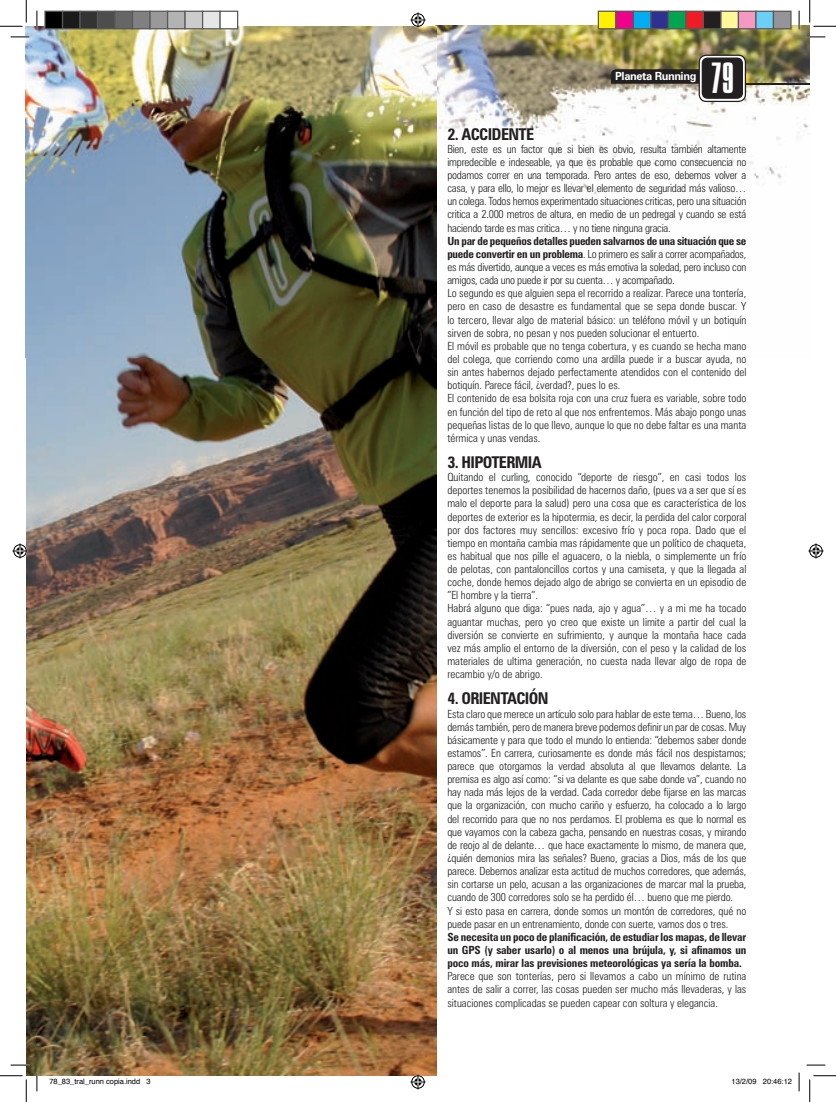
<style>
.page{position:relative;width:836px;height:1102px;background:#fff}
.page>*{position:absolute;margin:0;border:0;box-sizing:border-box;transform-origin:0 0}
.t1{font:300 37.5px "Compacta BT";color:#fff}
.t2{font:700 condensed 16.25px "Zurich BT";letter-spacing:-.04em;color:#231f20}
.t3{font:300 condensed 11.25px/13.1px "Zurich BT";color:#231f20}
.t4{font:700 condensed 11.25px/13.1px "Zurich BT";letter-spacing:-.01em;color:#231f20;text-align:justify}
.t5{font:700 11.25px "Zurich BT";letter-spacing:-.035em;color:#fff}
.t6{font:7.5px "Helvetica";color:#000}
.s1{font-weight:700}
</style>
<div class="page">
<img style="left:26px;top:357px;width:410px;height:718px">
<img style="left:26px;top:26px;width:783px;height:331px">
<hr style="left:746px;top:83px;width:63px;height:1px;background:#231f20">
<svg style="left:611px;top:55px;width:135px;height:47px"></svg>
<svg style="left:11px;top:36px;width:18px;height:2px"></svg>
<svg style="left:806px;top:36px;width:19px;height:2px"></svg>
<svg style="left:11px;top:1064px;width:18px;height:1px"></svg>
<svg style="left:806px;top:1064px;width:19px;height:1px"></svg>
<svg style="left:36px;top:11px;width:2px;height:18px"></svg>
<svg style="left:36px;top:1072px;width:2px;height:19px"></svg>
<svg style="left:798px;top:11px;width:1px;height:18px"></svg>
<svg style="left:798px;top:1072px;width:1px;height:19px"></svg>
<svg style="left:0;top:0;width:27px;height:27px"></svg>
<svg style="left:0;top:1075px;width:27px;height:26px"></svg>
<svg style="left:809px;top:0;width:27px;height:27px"></svg>
<svg style="left:809px;top:1075px;width:27px;height:26px"></svg>
<svg style="left:410px;top:13px;width:15px;height:15px"></svg>
<svg style="left:410px;top:1074px;width:15px;height:15px"></svg>
<svg style="left:13px;top:543px;width:15px;height:15px"></svg>
<svg style="left:808px;top:543px;width:15px;height:15px"></svg>
<div style="left:45px;top:11px;width:18px;height:18px;background:#000"></div>
<div style="left:44px;top:11px;width:19px;height:18px;border:1px solid #595959"></div>
<div style="left:63px;top:11px;width:17px;height:18px;background:#1a1a1a"></div>
<div style="left:62px;top:11px;width:19px;height:18px;border:1px solid #595959"></div>
<div style="left:80px;top:11px;width:18px;height:18px;background:#333"></div>
<div style="left:79px;top:11px;width:19px;height:18px;border:1px solid #595959"></div>
<div style="left:98px;top:11px;width:17px;height:18px;background:#4d4d4d"></div>
<div style="left:97px;top:11px;width:19px;height:18px;border:1px solid #595959"></div>
<div style="left:115px;top:11px;width:18px;height:18px;background:#666"></div>
<div style="left:114px;top:11px;width:19px;height:18px;border:1px solid #595959"></div>
<div style="left:133px;top:11px;width:17px;height:18px;background:#808080"></div>
<div style="left:132px;top:11px;width:19px;height:18px;border:1px solid #595959"></div>
<div style="left:150px;top:11px;width:18px;height:18px;background:#999"></div>
<div style="left:149px;top:11px;width:19px;height:18px;border:1px solid #595959"></div>
<div style="left:168px;top:11px;width:17px;height:18px;background:#b3b3b3"></div>
<div style="left:167px;top:11px;width:19px;height:18px;border:1px solid #595959"></div>
<div style="left:185px;top:11px;width:18px;height:18px;background:#ccc"></div>
<div style="left:184px;top:11px;width:19px;height:18px;border:1px solid #595959"></div>
<div style="left:203px;top:11px;width:17px;height:18px;background:#e6e6e6"></div>
<div style="left:202px;top:11px;width:19px;height:18px;border:1px solid #595959"></div>
<div style="left:220px;top:11px;width:18px;height:18px;background:#fff"></div>
<div style="left:219px;top:11px;width:19px;height:18px;border:1px solid #595959"></div>
<div style="left:598px;top:11px;width:18px;height:18px;background:#fff101"></div>
<div style="left:597px;top:11px;width:19px;height:18px;border:1px solid #595959"></div>
<div style="left:616px;top:11px;width:17px;height:18px;background:#ed028c"></div>
<div style="left:615px;top:11px;width:19px;height:18px;border:1px solid #595959"></div>
<div style="left:633px;top:11px;width:18px;height:18px;background:#00aeef"></div>
<div style="left:632px;top:11px;width:19px;height:18px;border:1px solid #595959"></div>
<div style="left:651px;top:11px;width:17px;height:18px;background:#2e3092"></div>
<div style="left:650px;top:11px;width:19px;height:18px;border:1px solid #595959"></div>
<div style="left:668px;top:11px;width:18px;height:18px;background:#00a54f"></div>
<div style="left:667px;top:11px;width:19px;height:18px;border:1px solid #595959"></div>
<div style="left:686px;top:11px;width:17px;height:18px;background:#ee1d23"></div>
<div style="left:685px;top:11px;width:19px;height:18px;border:1px solid #595959"></div>
<div style="left:703px;top:11px;width:18px;height:18px;background:#231f20"></div>
<div style="left:702px;top:11px;width:19px;height:18px;border:1px solid #595959"></div>
<div style="left:721px;top:11px;width:17px;height:18px;background:#fff79a"></div>
<div style="left:720px;top:11px;width:19px;height:18px;border:1px solid #595959"></div>
<div style="left:738px;top:11px;width:18px;height:18px;background:#f499c2"></div>
<div style="left:737px;top:11px;width:19px;height:18px;border:1px solid #595959"></div>
<div style="left:756px;top:11px;width:17px;height:18px;background:#6bcff6"></div>
<div style="left:755px;top:11px;width:19px;height:18px;border:1px solid #595959"></div>
<div style="left:773px;top:11px;width:18px;height:18px;background:#939598"></div>
<div style="left:772px;top:11px;width:19px;height:18px;border:1px solid #595959"></div>
<p class="t5" style="left:615px;top:69px;width:83px">Planeta Running</p>
<h1 class="t1" style="left:711px;top:56px;width:24px">79</h1>
<h2 class="t2" style="left:447px;top:124px;width:88px">2. ACCIDENTE</h2>
<p class="t3" style="left:447px;top:142px;width:300px;text-align:justify">Bien, este es un factor que si bien es obvio, resulta también altamente impredecible e indeseable, ya que es probable que como consecuencia no podamos correr en una temporada. Pero antes de eso, debemos volver a casa, y para ello, lo mejor es llevar el elemento de seguridad más valioso… un colega. Todos hemos experimentado situaciones criticas, pero una situación critica a 2.000 metros de altura, en medio de un pedregal y cuando se está haciendo tarde es mas critica… y no tiene ninguna gracia.</p>
<p class="t3" style="left:447px;top:234px;width:300px"><span class="s1">Un par de pequeños detalles pueden salvarnos de una situación que se puede convertir en un problema</span>. Lo primero es salir a correr acompañados, es más divertido, aunque a veces es más emotiva la soledad, pero incluso con amigos, cada uno puede ir por su cuenta… y acompañado.<br>Lo segundo es que alguien sepa el recorrido a realizar. Parece una tontería, pero en caso de desastre es fundamental que se sepa donde buscar. Y lo tercero, llevar algo de material básico: un teléfono móvil y un botiquín sirven de sobra, no pesan y nos pueden solucionar el entuerto.<br>El móvil es probable que no tenga cobertura, y es cuando se hecha mano del colega, que corriendo como una ardilla puede ir a buscar ayuda, no sin antes habernos dejado perfectamente atendidos con el contenido del botiquín. Parece fácil, ¿verdad?, pues lo es.<br>El contenido de esa bolsita roja con una cruz fuera es variable, sobre todo en función del tipo de reto al que nos enfrentemos. Más abajo pongo unas pequeñas listas de lo que llevo, aunque lo que no debe faltar es una manta térmica y unas vendas.</p>
<h2 class="t2" style="left:447px;top:452px;width:96px">3. HIPOTERMIA</h2>
<p class="t3" style="left:447px;top:470px;width:300px">Quitando el curling, conocido “deporte de riesgo”, en casi todos los deportes tenemos la posibilidad de hacernos daño, (pues va a ser que sí es malo el deporte para la salud) pero una cosa que es característica de los deportes de exterior es la hipotermia, es decir, la perdida del calor corporal por dos factores muy sencillos: excesivo frío y poca ropa. Dado que el tiempo en montaña cambia mas rápidamente que un político de chaqueta, es habitual que nos pille el aguacero, o la niebla, o simplemente un frío de pelotas, con pantaloncillos cortos y una camiseta, y que la llegada al coche, donde hemos dejado algo de abrigo se convierta en un episodio de ”El hombre y la tierra”.<br>Habrá alguno que diga: “pues nada, ajo y agua”… y a mi me ha tocado aguantar muchas, pero yo creo que existe un limite a partir del cual la diversión se convierte en sufrimiento, y aunque la montaña hace cada vez más amplio el entorno de la diversión, con el peso y la calidad de los materiales de ultima generación, no cuesta nada llevar algo de ropa de recambio y/o de abrigo.</p>
<h2 class="t2" style="left:447px;top:688px;width:102px">4. ORIENTACIÓN</h2>
<p class="t3" style="left:447px;top:706px;width:300px">Esta claro que merece un artículo solo para hablar de este tema… Bueno, los demás también, pero de manera breve podemos definir un par de cosas. Muy básicamente y para que todo el mundo lo entienda: “debemos saber donde estamos”. En carrera, curiosamente es donde más fácil nos despistamos; parece que otorgamos la verdad absoluta al que llevamos delante. La premisa es algo así como: “si va delante es que sabe donde va”, cuando no hay nada más lejos de la verdad. Cada corredor debe fijarse en las marcas que la organización, con mucho cariño y esfuerzo, ha colocado a lo largo del recorrido para que no nos perdamos. El problema es que lo normal es que vayamos con la cabeza gacha, pensando en nuestras cosas, y mirando de reojo al de delante… que hace exactamente lo mismo, de manera que, ¿quién demonios mira las señales? Bueno, gracias a Dios, más de los que parece. Debemos analizar esta actitud de muchos corredores, que además, sin cortarse un pelo, acusan a las organizaciones de marcar mal la prueba, cuando de 300 corredores solo se ha perdido él… bueno que me pierdo.<br>Y si esto pasa en carrera, donde somos un montón de corredores, qué no puede pasar en un entrenamiento, donde con suerte, vamos dos o tres.</p>
<p class="t4" style="left:447px;top:930px;width:300px">Se necesita un poco de planificación, de estudiar los mapas, de llevar un GPS (y saber usarlo) o al menos una brújula, y, si afinamos un poco más, mirar las previsiones meteorológicas ya sería la bomba.</p>
<p class="t3" style="left:447px;top:969px;width:300px;text-align:justify">Parece que son tonterías, pero si llevamos a cabo un mínimo de rutina antes de salir a correr, las cosas pueden ser mucho más llevaderas, y las situaciones complicadas se pueden capear con soltura y elegancia.</p>
<p class="t6" style="left:49px;top:1075px;width:103px">78_83_tral_runn copia.indd 3</p>
<p class="t6" style="left:731px;top:1075px;width:62px">13/2/09 20:46:12</p>
</div>
